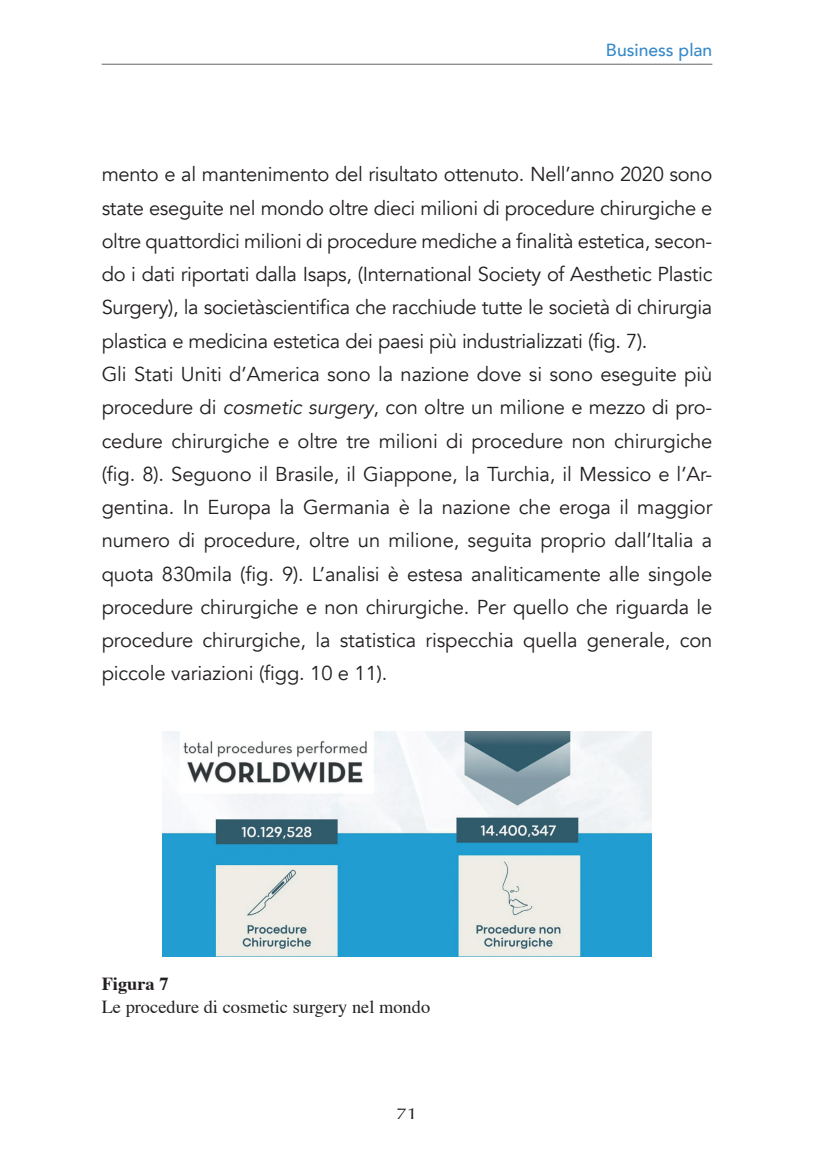
<style>
.page{position:relative;width:814px;height:1163px;background:#fff}
.page>*{position:absolute;margin:0;border:0;box-sizing:border-box;transform-origin:0 0}
.Testo{font:20.12px/33.2px "Avenir";letter-spacing:-.01em;color:#231f20;text-align:justify}
.Didascalia{font:18.38px "Times";color:#231f20}
.Didascalia-2{font:700 18.38px "Times";color:#231f20}
.t1{font:500 17.5px "Avenir";color:#378ac9}
.t2{font:15.75px "Optima";color:#231f20;scale:1.25 1}
.s1{font-style:italic}
</style>
<div class="page">
<hr style="left:102px;top:64px;width:610px;height:1px;background:#6c6d70">
<img style="left:163px;top:731px;width:488px;height:225px">
<p class="t1" style="left:605px;top:34px;width:108px">Business plan</p>
<p class="Testo" style="left:102px;top:158px;width:612px">mento e al mantenimento del risultato ottenuto. Nell’anno 2020 sono state eseguite nel mondo oltre dieci milioni di procedure chirurgiche e oltre quattordici milioni di procedure mediche a finalità estetica, secon&shy;do i dati riportati dalla Isaps, (International Society of Aesthetic Plastic Surgery), la societàscientifica che racchiude tutte le società di chirurgia plastica e medicina estetica dei paesi più industrializzati (fig. 7).</p>
<p class="Testo" style="left:102px;top:358px;width:612px">Gli Stati Uniti d’America sono la nazione dove si sono eseguite più procedure di <span class="s1">cosmetic surgery</span>, con oltre un milione e mezzo di pro&shy;cedure chirurgiche e oltre tre milioni di procedure non chirurgiche (fig. 8). Seguono il Brasile, il Giappone, la Turchia, il Messico e l’Ar&shy;gentina. In Europa la Germania è la nazione che eroga il maggior numero di procedure, oltre un milione, seguita proprio dall’Italia a quota 830mila (fig. 9). L’analisi è estesa analiticamente alle singole procedure chirurgiche e non chirurgiche. Per quello che riguarda le procedure chirurgiche, la statistica rispecchia quella generale, con piccole variazioni (figg. 10 e 11).</p>
<p class="Didascalia-2" style="left:102px;top:966px;width:68px">Figura 7</p>
<p class="Didascalia" style="left:102px;top:990px;width:330px">Le procedure di cosmetic surgery nel mondo</p>
<p class="t2" style="left:396px;top:1105px;width:19px">71</p>
</div>
